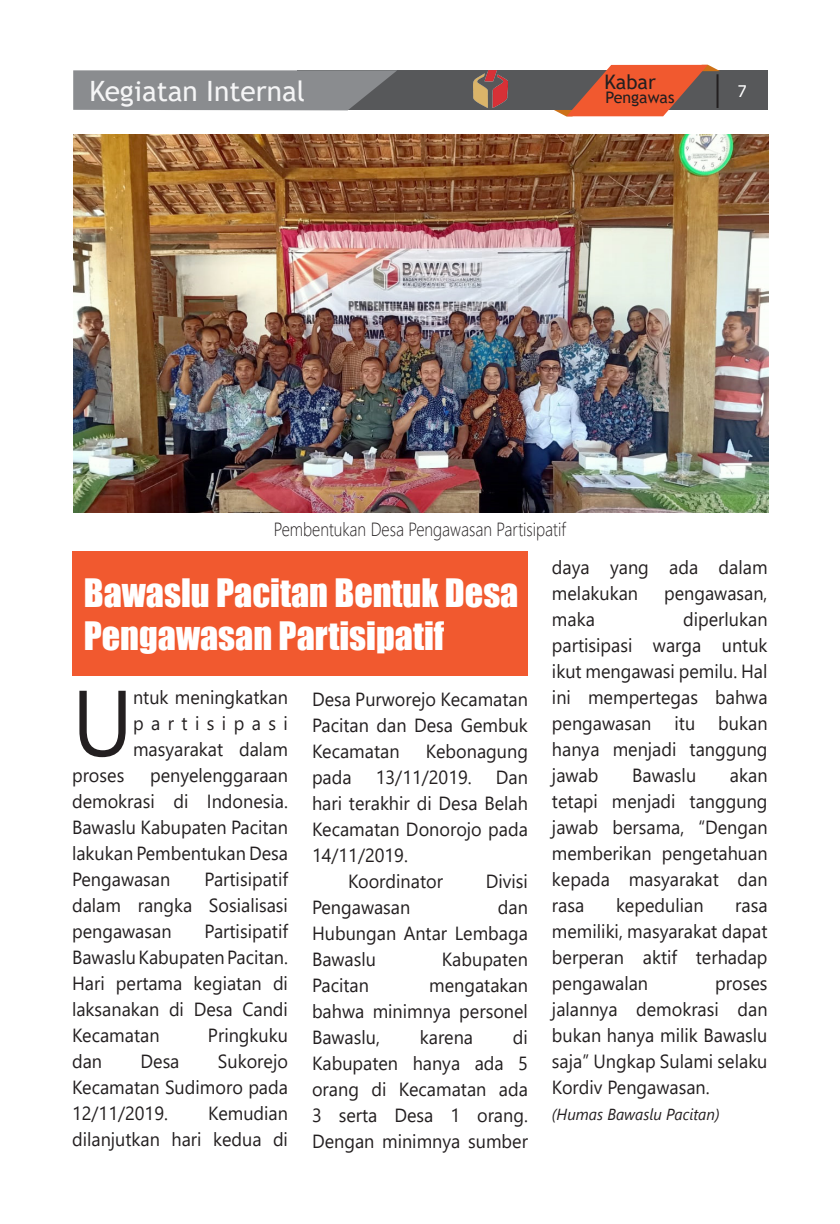
<style>
.page{position:relative;width:840px;height:1224px;background:#fff}
.page>*{position:absolute;margin:0;border:0;box-sizing:border-box;transform-origin:0 0}
.t1{font:93.2px "Segoe UI";color:#231f20;scale:.95 1}
.t2{font:36px/43.2px "Impact";color:#fff}
.t3{font:28px "Trebuchet MS";color:#f5f5f6}
.t4{font:20px "Trebuchet MS";color:#231f20}
.t5{font:19px/26px "Segoe UI";color:#231f20;text-align:justify;scale:.95 1}
.t6{font:300 19px "Segoe UI";color:#231f20;scale:.85 1}
.t7{font:italic 16px "Segoe UI";color:#231f20;scale:.95 1}
.t8{font:16px "Trebuchet MS";color:#231f20}
.t9{font:16px "Tahoma";color:#fff}
</style>
<div class="page">
<div style="left:297px;top:70px;width:470px;height:40px;background:#57585a"></div>
<svg style="left:73px;top:70px;width:324px;height:40px;background:#87898c"></svg>
<svg style="left:554px;top:65px;width:165px;height:51px"></svg>
<img style="left:473px;top:71px;width:34px;height:36px">
<div style="left:72px;top:551px;width:456px;height:125px;background:#f1592f"></div>
<img style="left:73px;top:134px;width:695px;height:379px">
<p class="t4" style="left:604px;top:69px;width:53px">Kabar</p>
<p class="t8" style="left:605px;top:87px;width:70px">Pengawas</p>
<p class="t3" style="left:89px;top:73px;width:217px">Kegiatan Internal</p>
<p class="t9" style="left:737px;top:81px;width:10px">7</p>
<p class="t6" style="left:273px;top:512px;width:345px">Pembentukan Desa Pengawasan Partisipatif</p>
<p class="t5" style="left:551px;top:552px;width:228px">daya yang ada dalam melakukan</p>
<p class="t2" style="left:84px;top:570px;width:436px">Bawaslu Pacitan Bentuk Desa<br>Pengawasan Partisipatif</p>
<p class="t5" style="left:312px;top:684px;width:229px">Desa Purworejo Kecamatan Pacitan dan Desa Gembuk Kecamatan</p>
<p class="t5" style="left:663px;top:578px;width:110px">pengawasan,</p>
<p class="t5" style="left:551px;top:604px;width:228px;text-indent:131px">diperlukan partisipasi warga untuk ikut mengawasi pemilu. Hal ini mempertegas bahwa pengawasan itu bukan hanya menjadi tanggung jawab</p>
<p class="t5" style="left:551px;top:604px;width:47px">maka</p>
<p class="t1" style="left:72px;top:635px;width:66px">U</p>
<p class="t5" style="left:133px;top:683px;width:164px">ntuk meningkatkan partisipasi masyarakat dalam</p>
<p class="t5" style="left:72px;top:761px;width:56px">proses</p>
<p class="t5" style="left:425px;top:736px;width:109px">Kebonagung</p>
<p class="t5" style="left:551px;top:760px;width:228px;text-indent:178px">akan tetapi menjadi tanggung jawab bersama, “Dengan memberikan pengetahuan kepada masyarakat dan rasa</p>
<p class="t5" style="left:631px;top:760px;width:69px">Bawaslu</p>
<p class="t5" style="left:72px;top:761px;width:229px;text-indent:78px">penyelenggaraan demokrasi di Indonesia.<br>Bawaslu Kabupaten Pacitan lakukan Pembentukan Desa Pengawasan</p>
<p class="t5" style="left:312px;top:762px;width:43px">pada</p>
<p class="t5" style="left:375px;top:762px;width:102px">13/11/2019.</p>
<p class="t5" style="left:312px;top:762px;width:229px;text-indent:184px">Dan hari terakhir di Desa Belah Kecamatan Donorojo pada 14/11/2019.</p>
<p class="t5" style="left:348px;top:866px;width:101px">Koordinator</p>
<p class="t5" style="left:485px;top:866px;width:46px">Divisi</p>
<p class="t5" style="left:312px;top:892px;width:105px">Pengawasan</p>
<p class="t5" style="left:72px;top:865px;width:229px;text-indent:132px">Partisipatif dalam rangka Sosialisasi pengawasan</p>
<p class="t5" style="left:615px;top:890px;width:94px">kepedulian</p>
<p class="t5" style="left:312px;top:892px;width:229px;text-indent:186px">dan Hubungan Antar Lembaga Bawaslu</p>
<p class="t5" style="left:551px;top:890px;width:228px;text-indent:183px">rasa memiliki, masyarakat dapat berperan aktif terhadap pengawalan</p>
<p class="t5" style="left:72px;top:917px;width:229px;text-indent:132px">Partisipatif Bawaslu Kabupaten Pacitan.<br>Hari pertama kegiatan di laksanakan di Desa Candi Kecamatan</p>
<p class="t5" style="left:441px;top:944px;width:92px">Kabupaten</p>
<p class="t5" style="left:312px;top:970px;width:229px;text-indent:117px">mengatakan bahwa minimnya personel Bawaslu,</p>
<p class="t5" style="left:312px;top:970px;width:61px">Pacitan</p>
<p class="t5" style="left:551px;top:968px;width:228px;text-indent:163px">proses jalannya demokrasi dan bukan hanya milik Bawaslu saja” Ungkap Sulami selaku Kordiv Pengawasan.</p>
<p class="t7" style="left:551px;top:1099px;width:178px">(Humas Bawaslu Pacitan)</p>
<p class="t5" style="left:208px;top:1021px;width:86px">Pringkuku</p>
<p class="t5" style="left:312px;top:1022px;width:229px;text-indent:201px">di Kabupaten hanya ada 5 orang di Kecamatan ada 3 serta Desa 1 orang.<br>Dengan minimnya sumber</p>
<p class="t5" style="left:419px;top:1022px;width:58px">karena</p>
<p class="t5" style="left:72px;top:1047px;width:33px">dan</p>
<p class="t5" style="left:140px;top:1047px;width:42px">Desa</p>
<p class="t5" style="left:72px;top:1047px;width:229px;text-indent:146px">Sukorejo Kecamatan Sudimoro pada 12/11/2019.</p>
<p class="t5" style="left:72px;top:1099px;width:229px;text-align:right">Kemudian<br>dilanjutkan hari kedua di</p>
</div>
